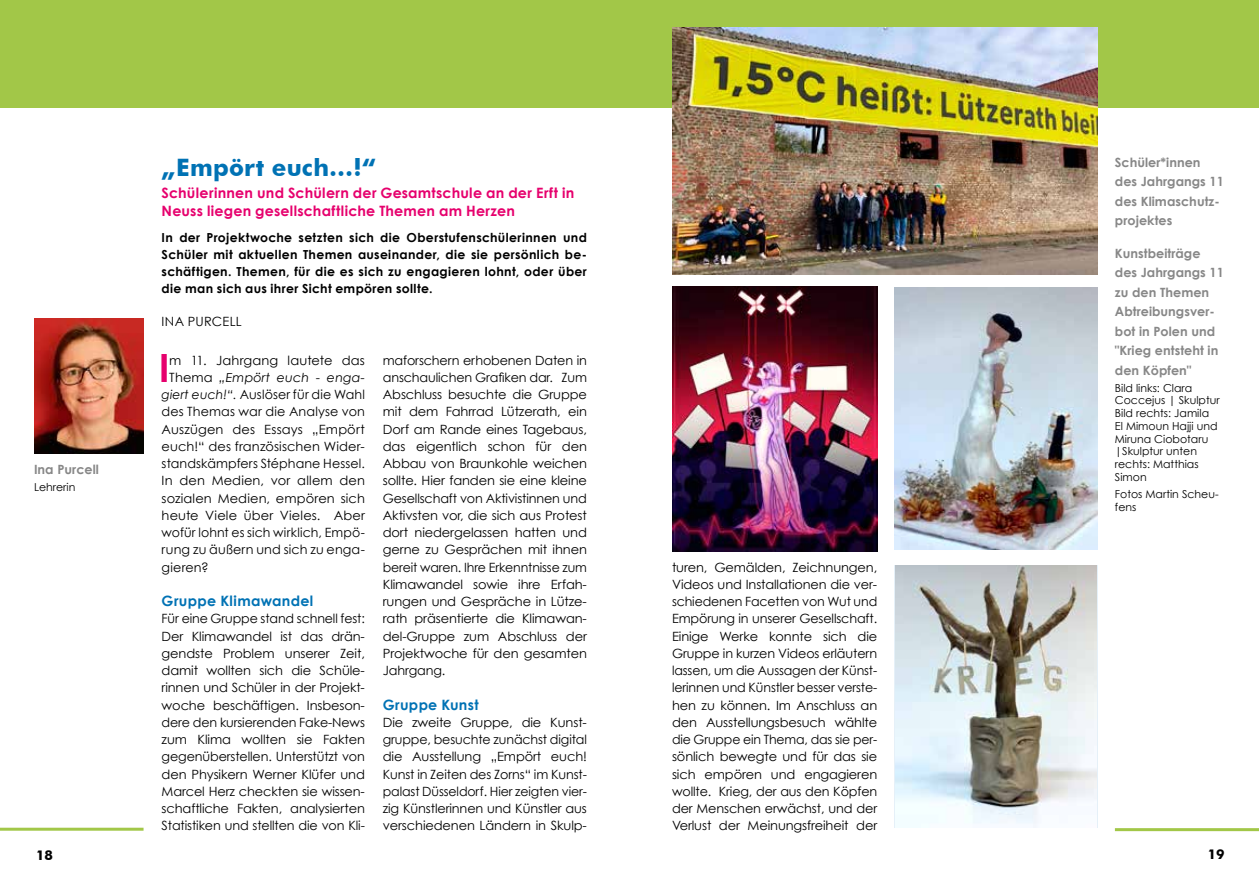
<style>
.page{position:relative;width:1259px;height:893px;background:#fff}
.page>*{position:absolute;margin:0;border:0;box-sizing:border-box;transform-origin:0 0}
.t1{font:700 39px "Century Gothic";color:#e6006d}
.t2{font:700 24px "Futura BT";letter-spacing:.01em;color:#0072b4}
.t3{font:700 14.25px/18px "Century Gothic";letter-spacing:.015em;color:#e6006d}
.t4{font:700 14.25px "Century Gothic";letter-spacing:.02em;color:#0072b4}
.t5{font:700 13.5px "Futura BT";color:#000}
.t6{font:12.75px/17.2px "Century Gothic";letter-spacing:-.01em;color:#000;text-align:justify}
.t7{font:700 12.75px/19.5px "Century Gothic";letter-spacing:.005em;color:#878787}
.t8{font:12.75px "Century Gothic";letter-spacing:.01em;color:#000}
.t9{font:12.75px "Century Gothic";letter-spacing:.02em;color:#000}
.t10{font:700 12.45px/17.2px "Century Gothic";letter-spacing:.025em;color:#000;text-align:justify}
.t11{font:italic 12.45px "Century Gothic";letter-spacing:.01em;color:#000}
.t12{font:10.95px/12.8px "Century Gothic";color:#000}
.s1{font-style:normal;font-size:12.75px}
.s2{font-style:italic;font-size:12.45px}
</style>
<div class="page">
<div style="left:0;top:0;width:1259px;height:107px;background:#a2c748"></div>
<hr style="left:0;top:828px;width:144px;height:3px;background:#a2c748">
<hr style="left:1115px;top:828px;width:144px;height:3px;background:#a2c748">
<img style="left:34px;top:318px;width:110px;height:135px">
<img style="left:672px;top:27px;width:425px;height:247px">
<img style="left:672px;top:286px;width:205px;height:265px">
<img style="left:894px;top:288px;width:203px;height:262px">
<img style="left:895px;top:565px;width:201px;height:263px">
<p class="t7" style="left:34px;top:459px;width:66px">Ina Purcell</p>
<p class="t12" style="left:34px;top:481px;width:43px">Lehrerin</p>
<h2 class="t2" style="left:162px;top:152px;width:216px">„Empört euch…!“</h2>
<p class="t3" style="left:162px;top:183px;width:414px">Schülerinnen und Schülern der Gesamtschule an der Erft in<br>Neuss liegen gesellschaftliche Themen am Herzen</p>
<p class="t10" style="left:162px;top:228px;width:427px">In der Projektwoche setzten sich die Oberstufenschülerinnen und Schüler mit aktuellen Themen auseinander, die sie persönlich be&shy;schäftigen. Themen, für die es sich zu engagieren lohnt, oder über die man sich aus ihrer Sicht empören sollte.</p>
<p class="t9" style="left:162px;top:313px;width:82px">INA PURCELL</p>
<p class="t6" style="left:383px;top:351px;width:206px">maforschern erhobenen Daten in anschaulichen Grafiken dar. Zum Abschluss besuchte die Gruppe mit dem Fahrrad Lützerath, ein Dorf am Rande eines Tagebaus, das eigentlich schon für den Abbau von Braunkohle weichen sollte. Hier fanden sie eine kleine Gesellschaft von Aktivistinnen und Aktivsten vor, die sich aus Protest dort niedergelassen hatten und gerne zu Gesprächen mit ihnen bereit waren. Ihre Erkenntnisse zum Klimawandel sowie ihre Erfah&shy;rungen und Gespräche in Lütze&shy;rath präsentierte die Klimawan&shy;del-Gruppe zum Abschluss der Projektwoche für den gesamten Jahrgang.</p>
<p class="t4" style="left:383px;top:695px;width:97px">Gruppe Kunst</p>
<p class="t6" style="left:383px;top:713px;width:206px">Die zweite Gruppe, die Kunst&shy;gruppe, besuchte zunächst digital die Ausstellung „Empört euch!<br>Kunst in Zeiten des Zorns“ im Kunst&shy;palast Düsseldorf. Hier zeigten vier&shy;zig Künstlerinnen und Künstler aus verschiedenen Ländern in Skulp-</p>
<h1 class="t1" style="left:159px;top:343px;width:12px">I</h1>
<p class="t8" style="left:169px;top:352px;width:197px">m 11. Jahrgang lautete das</p>
<p class="t11" style="left:169px;top:370px;width:197px"><span class="s1">Thema</span> „Empört euch - enga-</p>
<p class="t6" style="left:162px;top:386px;width:205px"><span class="s2">giert euch!“.</span> Auslöser für die Wahl des Themas war die Analyse von Auszügen des Essays „Empört euch!“ des französischen Wider&shy;standskämpfers Stéphane Hessel.<br>In den Medien, vor allem den sozialen Medien, empören sich heute Viele über Vieles. Aber wofür lohnt es sich wirklich, Empö&shy;rung zu äußern und sich zu enga&shy;gieren?</p>
<p class="t4" style="left:162px;top:592px;width:153px">Gruppe Klimawandel</p>
<p class="t6" style="left:162px;top:610px;width:205px">Für eine Gruppe stand schnell fest:<br>Der Klimawandel ist das drän&shy;gendste Problem unserer Zeit, damit wollten sich die Schüle&shy;rinnen und Schüler in der Projekt&shy;woche beschäftigen. Insbeson&shy;dere den kursierenden Fake-News zum Klima wollten sie Fakten gegenüberstellen. Unterstützt von den Physikern Werner Klüfer und Marcel Herz checkten sie wissen&shy;schaftliche Fakten, analysierten Statistiken und stellten die von Kli-</p>
<p class="t6" style="left:672px;top:558px;width:207px">turen, Gemälden, Zeichnungen, Videos und Installationen die ver&shy;schiedenen Facetten von Wut und Empörung in unserer Gesellschaft.<br>Einige Werke konnte sich die Gruppe in kurzen Videos erläutern lassen, um die Aussagen der Künst&shy;lerinnen und Künstler besser verste&shy;hen zu können. Im Anschluss an den Ausstellungsbesuch wählte die Gruppe ein Thema, das sie per&shy;sönlich bewegte und für das sie sich empören und engagieren wollte. Krieg, der aus den Köpfen der Menschen erwächst, und der Verlust der Meinungsfreiheit der</p>
<p class="t7" style="left:1115px;top:152px;width:110px">Schüler*innen des Jahrgangs 11 des Klimaschutz&shy;projektes</p>
<p class="t7" style="left:1115px;top:243px;width:110px">Kunstbeiträge des Jahrgangs 11 zu den Themen<br>Abtreibungsver&shy;bot in Polen und "Krieg entsteht in den Köpfen"</p>
<p class="t12" style="left:1115px;top:381px;width:106px">Bild links: Clara<br>Coccejus | Skulptur<br>Bild rechts: Jamila<br>El Mimoun Hajji und<br>Miruna Ciobotaru |Skulptur unten rechts: Matthias<br>Simon</p>
<p class="t12" style="left:1115px;top:487px;width:105px">Fotos Martin Scheu&shy;fens</p>
<p class="t5" style="left:36px;top:847px;width:18px">18</p>
<p class="t5" style="left:1207px;top:846px;width:18px">19</p>
</div>
